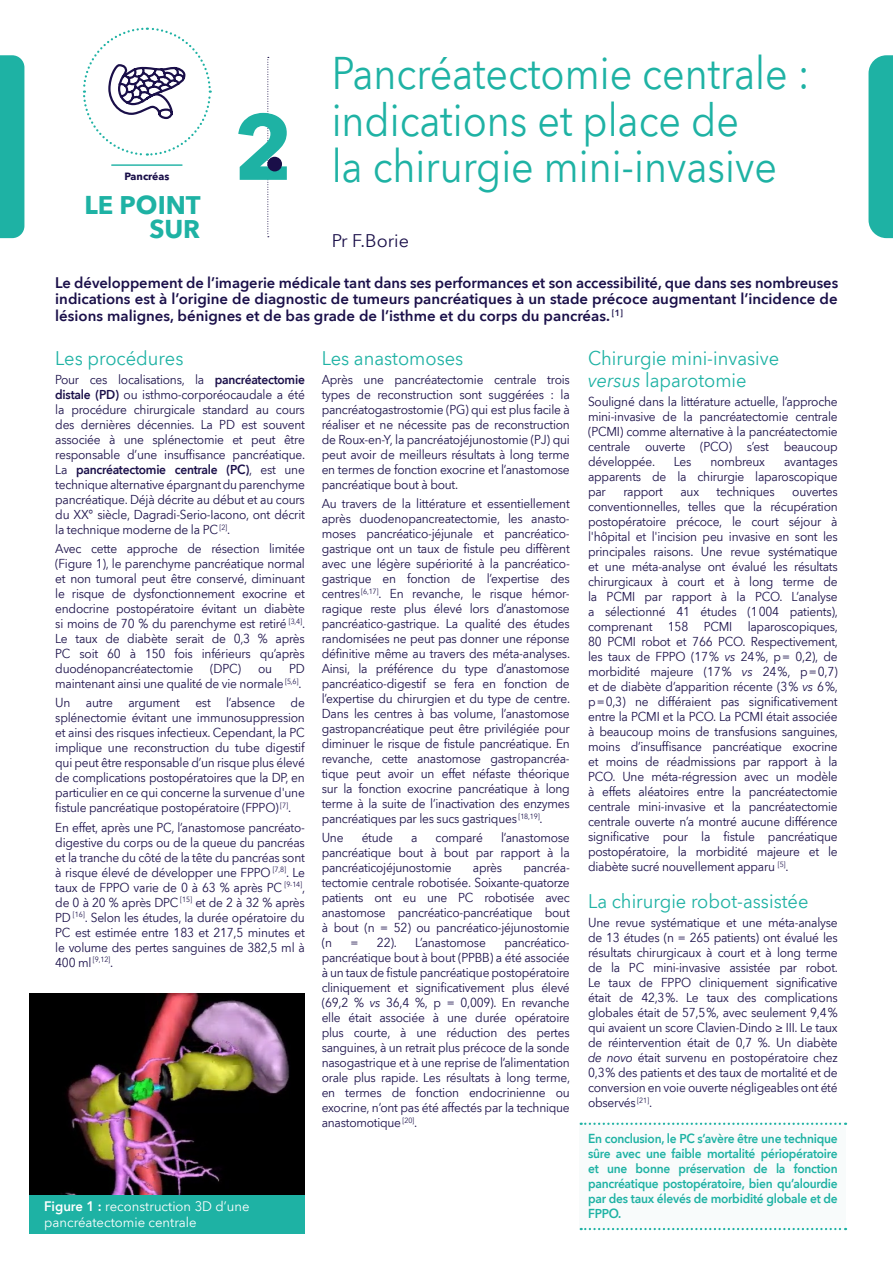
<style>
.page{position:relative;width:893px;height:1263px;background:#fff}
.page>*{position:absolute;margin:0;border:0;box-sizing:border-box;transform-origin:0 0}
.t1{font:700 92.1px "Avenir Next World";color:#1eb2a4}
.t2{font:45px/46.5px "Avenir Next World";color:#1eb2a4;scale:.88 1}
.t3{font:700 25.5px/24px "Avenir Next World";color:#1eb2a4;text-align:right}
.t4{font:19.5px/22.5px "Avenir Next World";color:#1eb2a4;scale:.94 1}
.t5{font:18px "Avenir Next World";color:#1a0f49}
.t6{font:600 15px/16.5px "Avenir Next World";color:#1a0f49;text-align:justify}
.t7{font:13.5px/16.2px "Avenir Next World";color:#fff}
.t8{font:12.75px/15px "Avenir Next World";letter-spacing:-.02em;color:#1a0f49;text-align:justify;scale:.94 1}
.t9{font:12.75px/15px "Avenir Next World";letter-spacing:-.02em;color:#1a0f49;text-align:justify;scale:.93 1}
.t10{font:600 12.75px/15px "Avenir Next World";letter-spacing:-.02em;color:#1eb2a4;text-align:justify;scale:.94 1}
.t11{font:700 10.5px "Avenir Next World";color:#1a0f49}
.s1{font-weight:600}
.s2{font-style:italic}
</style>
<div class="page">
<div style="left:580px;top:1123px;width:266px;height:107px;background:#f8fbfb"></div>
<svg style="left:581px;top:1228px;width:265px;height:2px"></svg>
<svg style="left:581px;top:1123px;width:265px;height:2px"></svg>
<div style="left:0;top:55px;width:24px;height:183px;background:#1eb2a4"></div>
<svg style="left:267px;top:57px;width:2px;height:180px"></svg>
<div style="left:267px;top:157px;width:15px;height:14px;background:#1a0f49;border-radius:50%"></div>
<hr style="left:112px;top:164px;width:70px;height:2px;background:#1eb2a4">
<svg style="left:83px;top:27px;width:129px;height:129px"></svg>
<svg style="left:868px;top:55px;width:25px;height:183px;background:#2ab6a8"></svg>
<div style="left:30px;top:1195px;width:275px;height:38px;background:#1eb2a4"></div>
<div style="left:30px;top:993px;width:275px;height:202px;background:#000"></div>
<img style="left:61px;top:993px;width:229px;height:202px">
<p class="t11" style="left:124px;top:170px;width:46px">Pancréas</p>
<h3 class="t3" style="left:84px;top:193px;width:118px">LE POINT<br>SUR</h3>
<h1 class="t1" style="left:233px;top:94px;width:61px">2</h1>
<h2 class="t2" style="left:332px;top:51px;width:545px">Pancréatectomie centrale : indications et place de<br>la chirurgie mini-invasive</h2>
<h3 class="t5" style="left:332px;top:226px;width:79px">Pr F.Borie</h3>
<p class="t6" style="left:55px;top:274px;width:784px">Le développement de l’imagerie médicale tant dans ses performances et son accessibilité, que dans ses nombreuses indications est à l’origine de diagnostic de tumeurs pancréatiques à un stade précoce augmentant l’incidence de lésions malignes, bénignes et de bas grade de l’isthme et du corps du pancréas. <sup>[1]</sup></p>
<h3 class="t4" style="left:55px;top:347px;width:138px">Les procédures</h3>
<p class="t8" style="left:55px;top:372px;width:267px">Pour ces localisations, la <span class="s1">pancréatectomie distale (PD)</span> ou isthmo-corporéocaudale a été la procédure chirurgicale standard au cours des dernières décennies. La PD est souvent associée à une splénectomie et peut être responsable d’une insuffisance pancréatique.<br>La <span class="s1">pancréatectomie centrale (PC)</span>, est une technique alternative épargnant du parenchyme pancréatique. Déjà décrite au début et au cours du XX° siècle, Dagradi-Serio-Iacono, ont décrit la technique moderne de la PC <sup>[2]</sup>.</p>
<p class="t8" style="left:55px;top:541px;width:267px">Avec cette approche de résection limitée (Figure 1), le parenchyme pancréatique normal et non tumoral peut être conservé, diminuant le risque de dysfonctionnement exocrine et endocrine postopératoire évitant un diabète si moins de 70 % du parenchyme est retiré <sup>[3,4]</sup>.<br>Le taux de diabète serait de 0,3 % après PC soit 60 à 150 fois inférieurs qu’après duodénopancréatectomie</p>
<p class="t8" style="left:210px;top:661px;width:34px">(DPC)</p>
<p class="t8" style="left:258px;top:661px;width:16px">ou</p>
<p class="t8" style="left:55px;top:661px;width:267px;text-align:right">PD<br>maintenant ainsi une qualité de vie normale <sup>[5,6]</sup>.</p>
<p class="t8" style="left:55px;top:695px;width:267px">Un autre argument est l’absence de splénectomie évitant une immunosuppression et ainsi des risques infectieux. Cependant, la PC implique une reconstruction du tube digestif qui peut être responsable d’un risque plus élevé de complications postopératoires que la DP, en particulier en ce qui concerne la survenue d'une fistule pancréatique postopératoire (FPPO) <sup>[7]</sup>.</p>
<p class="t9" style="left:55px;top:820px;width:270px">En effet, après une PC, l’anastomose pancréato&shy;digestive du corps ou de la queue du pancréas et la tranche du côté de la tête du pancréas sont à risque élevé de développer une FPPO <sup>[7,8]</sup>. Le taux de FPPO varie de 0 à 63 % après PC <sup>[9-14]</sup>, de 0 à 20 % après DPC <sup>[15]</sup> et de 2 à 32 % après PD <sup>[16]</sup>. Selon les études, la durée opératoire du PC est estimée entre 183 et 217,5 minutes et le volume des pertes sanguines de 382,5 ml à 400 ml <sup>[9,12]</sup>.</p>
<h3 class="t4" style="left:322px;top:347px;width:152px">Les anastomoses</h3>
<p class="t8" style="left:322px;top:372px;width:265px">Après une pancréatectomie centrale trois types de reconstruction sont suggérées : la pancréatogastrostomie (PG) qui est plus facile à réaliser et ne nécessite pas de reconstruction de Roux-en-Y, la pancréatojéjunostomie (PJ) qui peut avoir de meilleurs résultats à long terme en termes de fonction exocrine et l’anastomose pancréatique bout à bout.</p>
<p class="t8" style="left:322px;top:496px;width:266px">Au travers de la littérature et essentiellement après duodenopancreatectomie, les anasto&shy;moses pancréatico-jéjunale et pancréatico&shy;gastrique ont un taux de fistule peu diffèrent avec une légère supériorité à la pancréatico&shy;gastrique en fonction de l’expertise des centres <sup>[6,17]</sup>. En revanche, le risque hémor&shy;ragique reste plus élevé lors d’anastomose pancréatico-gastrique. La qualité des études randomisées ne peut pas donner une réponse définitive même au travers des méta-analyses.<br>Ainsi, la préférence du type d’anastomose pancréatico-digestif se fera en fonction de l’expertise du chirurgien et du type de centre.<br>Dans les centres à bas volume, l’anastomose gastropancréatique peut être privilégiée pour diminuer le risque de fistule pancréatique. En revanche, cette anastomose gastropancréa&shy;tique peut avoir un effet néfaste théorique sur la fonction exocrine pancréatique à long terme à la suite de l’inactivation des enzymes pancréatiques par les sucs gastriques <sup>[18,19]</sup>.</p>
<p class="t8" style="left:322px;top:830px;width:25px">Une</p>
<p class="t8" style="left:362px;top:830px;width:35px">étude</p>
<p class="t8" style="left:411px;top:830px;width:8px">a</p>
<p class="t8" style="left:436px;top:830px;width:52px">comparé</p>
<p class="t8" style="left:322px;top:830px;width:265px;text-indent:180px">l’anastomose pancréatique bout à bout par rapport à la pancréaticojéjunostomie</p>
<p class="t8" style="left:322px;top:860px;width:265px;text-indent:202px">pancréa&shy;tectomie centrale robotisée. Soixante-quatorze patients ont eu une PC robotisée avec anastomose pancréatico-pancréatique bout à bout (n = 52) ou pancréatico-jéjunostomie (n</p>
<p class="t8" style="left:473px;top:860px;width:33px">après</p>
<p class="t8" style="left:350px;top:935px;width:10px">=</p>
<p class="t8" style="left:377px;top:935px;width:23px">22).</p>
<p class="t8" style="left:415px;top:935px;width:77px">L’anastomose</p>
<p class="t8" style="left:322px;top:935px;width:266px;text-indent:183px">pancréatico&shy;pancréatique bout à bout (PPBB) a été associée à un taux de fistule pancréatique postopératoire cliniquement et significativement plus élevé (69,2 % <span class="s2">vs</span> 36,4 %, p = 0,009). En revanche elle était associée à une durée opératoire plus courte, à une réduction des pertes sanguines, à un retrait plus précoce de la sonde nasogastrique et à une reprise de l’alimentation orale plus rapide. Les résultats à long terme, en termes de fonction endocrinienne ou exocrine, n’ont pas été affectés par la technique anastomotique <sup>[20]</sup>.</p>
<p class="t7" style="left:44px;top:1198px;width:207px"><span class="s1">Figure 1 :</span> reconstruction 3D d’une pancréatectomie centrale</p>
<h3 class="t4" style="left:588px;top:347px;width:205px">Chirurgie mini-invasive <span class="s2">versus</span> laparotomie</h3>
<p class="t8" style="left:588px;top:394px;width:267px">Souligné dans la littérature actuelle, l’approche mini-invasive de la pancréatectomie centrale (PCMI) comme alternative à la pancréatectomie centrale ouverte (PCO) s’est beaucoup développée.</p>
<p class="t8" style="left:674px;top:454px;width:20px">Les</p>
<p class="t8" style="left:710px;top:454px;width:60px">nombreux</p>
<p class="t8" style="left:588px;top:454px;width:267px;text-indent:196px">avantages apparents de la chirurgie laparoscopique par</p>
<p class="t8" style="left:623px;top:484px;width:44px">rapport</p>
<p class="t8" style="left:680px;top:484px;width:21px">aux</p>
<p class="t8" style="left:717px;top:484px;width:63px">techniques</p>
<p class="t8" style="left:588px;top:484px;width:267px;text-indent:204px">ouvertes conventionnelles, telles que la récupération postopératoire précoce, le court séjour à l'hôpital et l'incision peu invasive en sont les principales raisons. Une revue systématique et une méta-analyse ont évalué les résultats chirurgicaux à court et à long terme de la PCMI par rapport à la PCO. L’analyse a sélectionné 41 études (1004 patients), comprenant 158 PCMI laparoscopiques, 80 PCMI robot et 766 PCO. Respectivement, les taux de FPPO (17% <span class="s2">vs</span> 24%, p= 0,2), de morbidité majeure (17% <span class="s2">vs</span> 24%, p=0,7) et de diabète d’apparition récente (3% <span class="s2">vs</span> 6%, p=0,3) ne différaient pas significativement entre la PCMI et la PCO. La PCMI était associée à beaucoup moins de transfusions sanguines, moins d’insuffisance pancréatique exocrine et moins de réadmissions par rapport à la PCO. Une méta-régression avec un modèle à effets aléatoires entre la pancréatectomie centrale mini-invasive et la pancréatectomie centrale ouverte n’a montré aucune différence significative pour la fistule pancréatique postopératoire, la morbidité majeure et le diabète sucré nouvellement apparu <sup>[5]</sup>.</p>
<h3 class="t4" style="left:588px;top:890px;width:236px">La chirurgie robot-assistée</h3>
<p class="t8" style="left:588px;top:915px;width:267px">Une revue systématique et une méta-analyse de 13 études (n = 265 patients) ont évalué les résultats chirurgicaux à court et à long terme de la PC mini-invasive assistée par robot.<br>Le taux de FPPO cliniquement significative était de 42,3%. Le taux des complications globales était de 57,5%, avec seulement 9,4% qui avaient un score Clavien-Dindo ≥ III. Le taux de réintervention était de 0,7 %. Un diabète <span class="s2">de novo</span> était survenu en postopératoire chez 0,3% des patients et des taux de mortalité et de conversion en voie ouverte négligeables ont été observés <sup>[21]</sup>.</p>
<p class="t10" style="left:588px;top:1131px;width:267px">En conclusion, le PC s’avère être une technique sûre avec une faible mortalité périopératoire et une bonne préservation de la fonction pancréatique postopératoire, bien qu’alourdie par des taux élevés de morbidité globale et de FPPO.</p>
</div>
